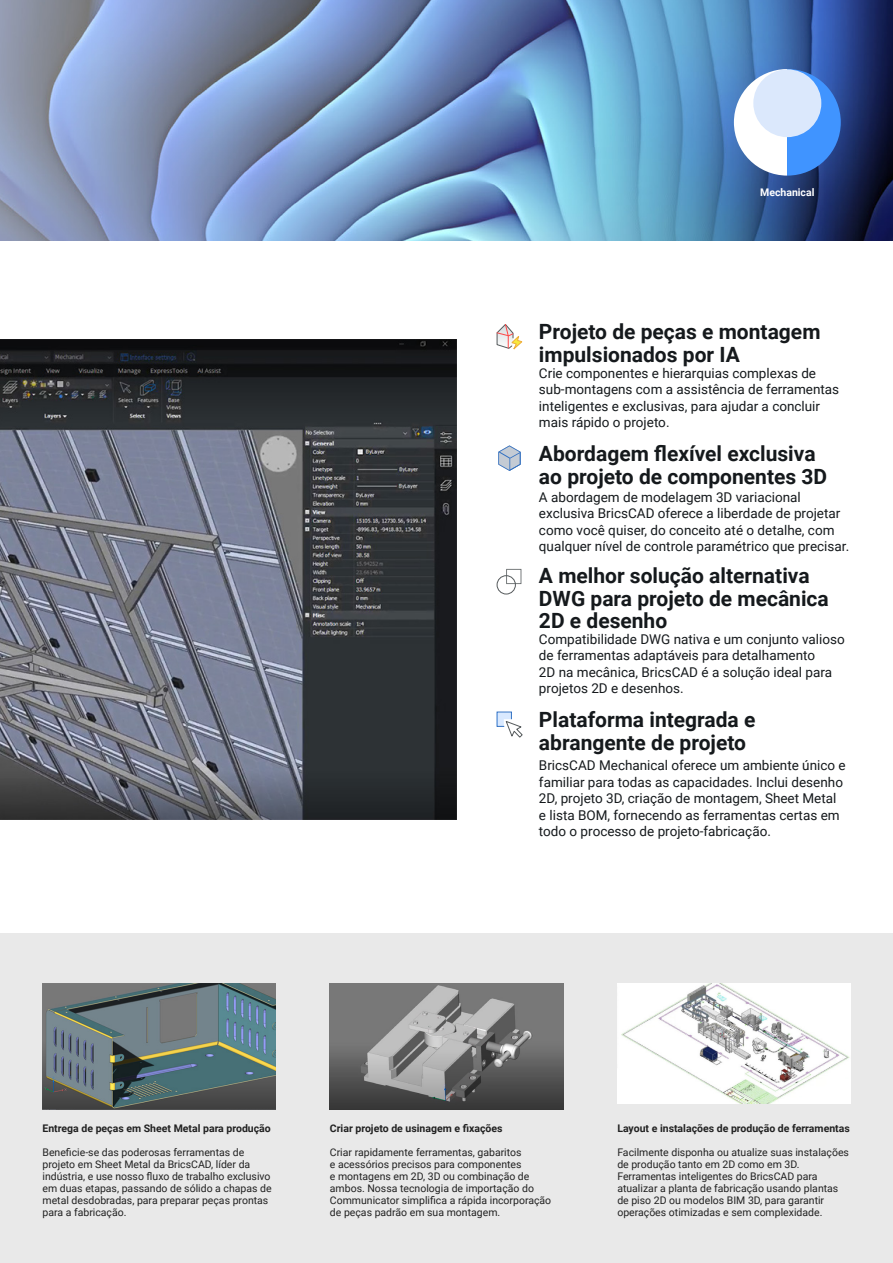
<style>
.page{position:relative;width:893px;height:1263px;background:#fff}
.page>*{position:absolute;margin:0;border:0;box-sizing:border-box;transform-origin:0 0}
.t1{font:700 21px/22.5px "Roboto";color:#15191c}
.t2{font:13.5px/16.5px "Roboto";color:#15191c}
.t3{font:10.5px/12px "Roboto";color:#212121}
.t4{font:700 10.5px "Roboto";color:#212121}
.t5{font:700 10.5px "Roboto";color:#fff}
</style>
<div class="page">
<img style="left:0;top:0;width:893px;height:240px">
<div style="left:0;top:934px;width:893px;height:329px;background:#e9e9e9"></div>
<img style="left:0;top:340px;width:457px;height:479px">
<img style="left:43px;top:983px;width:233px;height:126px">
<img style="left:617px;top:983px;width:233px;height:120px">
<img style="left:330px;top:983px;width:233px;height:126px">
<svg style="left:734px;top:69px;width:107px;height:107px"></svg>
<div style="left:753px;top:69px;width:68px;height:68px;background:#dbe8fc;border-radius:50%"></div>
<svg style="left:497px;top:712px;width:25px;height:25px"></svg>
<svg style="left:506px;top:569px;width:15px;height:15px"></svg>
<div style="left:497px;top:575px;width:19px;height:19px;border:1px solid #555a5c;border-radius:50%"></div>
<svg style="left:498px;top:445px;width:23px;height:26px"></svg>
<svg style="left:497px;top:324px;width:25px;height:25px"></svg>
<p class="t5" style="left:760px;top:185px;width:56px">Mechanical</p>
<p class="t1" style="left:539px;top:320px;width:283px">Projeto de peças e montagem impulsionados por IA</p>
<p class="t2" style="left:539px;top:364px;width:302px">Crie componentes e hierarquias complexas de sub-montagens com a assistência de ferramentas inteligentes e exclusivas, para ajudar a concluir mais rápido o projeto.</p>
<p class="t1" style="left:539px;top:442px;width:290px">Abordagem flexível exclusiva ao projeto de componentes 3D</p>
<p class="t2" style="left:539px;top:488px;width:312px">A abordagem de modelagem 3D variacional exclusiva BricsCAD oferece a liberdade de projetar como você quiser, do conceito até o detalhe, com qualquer nível de controle paramétrico que precisar.</p>
<p class="t1" style="left:539px;top:564px;width:291px">A melhor solução alternativa<br>DWG para projeto de mecânica<br>2D e desenho</p>
<p class="t2" style="left:539px;top:630px;width:307px">Compatibilidade DWG nativa e um conjunto valioso de ferramentas adaptáveis para detalhamento<br>2D na mecânica, BricsCAD é a solução ideal para projetos 2D e desenhos.</p>
<p class="t1" style="left:539px;top:708px;width:218px">Plataforma integrada e abrangente de projeto</p>
<p class="t2" style="left:539px;top:757px;width:308px">BricsCAD Mechanical oferece um ambiente único e familiar para todas as capacidades. Inclui desenho 2D, projeto 3D, criação de montagem, Sheet Metal e lista BOM, fornecendo as ferramentas certas em todo o processo de projeto-fabricação.</p>
<p class="t4" style="left:43px;top:1120px;width:230px">Entrega de peças em Sheet Metal para produção</p>
<p class="t3" style="left:43px;top:1145px;width:231px">Beneficie-se das poderosas ferramentas de projeto em Sheet Metal da BricsCAD, líder da indústria, e use nosso fluxo de trabalho exclusivo em duas etapas, passando de sólido a chapas de metal desdobradas, para preparar peças prontas para a fabricação.</p>
<p class="t4" style="left:330px;top:1120px;width:174px">Criar projeto de usinagem e fixações</p>
<p class="t3" style="left:330px;top:1145px;width:223px">Criar rapidamente ferramentas, gabaritos<br>e acessórios precisos para componentes<br>e montagens em 2D, 3D ou combinação de ambos. Nossa tecnologia de importação do Communicator simplifica a rápida incorporação de peças padrão em sua montagem.</p>
<p class="t4" style="left:617px;top:1120px;width:234px">Layout e instalações de produção de ferramentas</p>
<p class="t3" style="left:617px;top:1145px;width:233px">Facilmente disponha ou atualize suas instalações de produção tanto em 2D como em 3D.<br>Ferramentas inteligentes do BricsCAD para atualizar a planta de fabricação usando plantas de piso 2D ou modelos BIM 3D, para garantir operações otimizadas e sem complexidade.</p>
</div>
